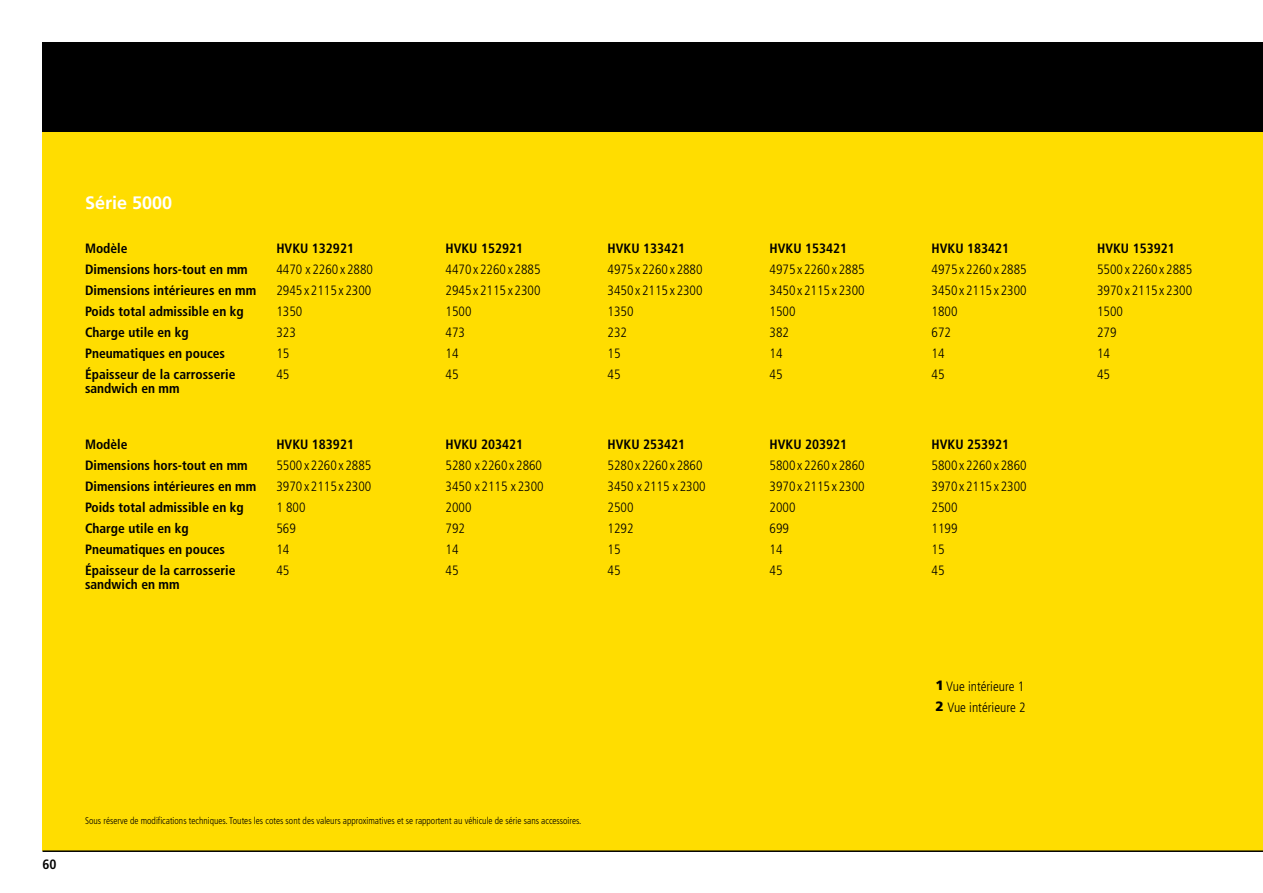
<style>
.page{position:relative;width:1263px;height:893px;background:#fff}
.page>*{position:absolute;margin:0;border:0;box-sizing:border-box;transform-origin:0 0}
.t1{font:700 18px "Frutiger LT";color:#fff}
.t2{font:300 condensed 13.5px/21px "Frutiger LT";color:#000}
.t3{font:700 condensed 13.5px/13.5px "Frutiger LT";color:#000}
.t4{font:300 condensed 9.75px "Frutiger LT";color:#000}
.s1{font-weight:900;font-stretch:normal}
</style>
<div class="page">
<div style="left:43px;top:129px;width:1220px;height:721px;background:#fd0"></div>
<div style="left:43px;top:43px;width:1220px;height:89px;background:#000"></div>
<hr style="left:43px;top:850px;width:1220px;height:2px;background:#000">
<h1 class="t1" style="left:85px;top:192px;width:89px">Série 5000</h1>
<p class="t3" style="left:85px;top:241px;width:44px">Modèle</p>
<p class="t3" style="left:276px;top:241px;width:79px">HVKU 132921</p>
<p class="t3" style="left:446px;top:241px;width:79px">HVKU 152921</p>
<p class="t3" style="left:608px;top:241px;width:79px">HVKU 133421</p>
<p class="t3" style="left:770px;top:241px;width:79px">HVKU 153421</p>
<p class="t3" style="left:932px;top:241px;width:79px">HVKU 183421</p>
<p class="t3" style="left:1097px;top:241px;width:79px">HVKU 153921</p>
<p class="t3" style="left:85px;top:262px;width:164px">Dimensions hors-tout en mm</p>
<p class="t2" style="left:276px;top:259px;width:98px">4470 x 2260 x 2880</p>
<p class="t2" style="left:446px;top:259px;width:97px">4470 x 2260 x 2885</p>
<p class="t2" style="left:608px;top:259px;width:97px">4975 x 2260 x 2880</p>
<p class="t2" style="left:770px;top:259px;width:97px">4975 x 2260 x 2885</p>
<p class="t2" style="left:932px;top:259px;width:97px">4975 x 2260 x 2885</p>
<p class="t2" style="left:1097px;top:259px;width:97px">5500 x 2260 x 2885</p>
<p class="t3" style="left:85px;top:283px;width:173px">Dimensions intérieures en mm</p>
<p class="t2" style="left:276px;top:280px;width:97px">2945 x 2115 x 2300</p>
<p class="t2" style="left:446px;top:280px;width:97px">2945 x 2115 x 2300</p>
<p class="t2" style="left:608px;top:280px;width:97px">3450 x 2115 x 2300</p>
<p class="t2" style="left:770px;top:280px;width:97px">3450 x 2115 x 2300</p>
<p class="t2" style="left:932px;top:280px;width:97px">3450 x 2115 x 2300</p>
<p class="t2" style="left:1097px;top:280px;width:97px">3970 x 2115 x 2300</p>
<p class="t3" style="left:85px;top:304px;width:160px">Poids total admissible en kg</p>
<p class="t2" style="left:276px;top:301px;width:27px">1350</p>
<p class="t2" style="left:446px;top:301px;width:27px">1500</p>
<p class="t2" style="left:608px;top:301px;width:27px">1350</p>
<p class="t2" style="left:770px;top:301px;width:27px">1500</p>
<p class="t2" style="left:932px;top:301px;width:27px">1800</p>
<p class="t2" style="left:1097px;top:301px;width:27px">1500</p>
<p class="t3" style="left:85px;top:325px;width:105px">Charge utile en kg</p>
<p class="t2" style="left:276px;top:322px;width:21px">323</p>
<p class="t2" style="left:446px;top:322px;width:21px">473</p>
<p class="t2" style="left:608px;top:322px;width:21px">232</p>
<p class="t2" style="left:770px;top:322px;width:21px">382</p>
<p class="t2" style="left:932px;top:322px;width:21px">672</p>
<p class="t2" style="left:1097px;top:322px;width:21px">279</p>
<p class="t3" style="left:85px;top:347px;width:142px">Pneumatiques en pouces</p>
<p class="t2" style="left:276px;top:343px;width:14px">15</p>
<p class="t2" style="left:446px;top:343px;width:14px">14</p>
<p class="t2" style="left:608px;top:343px;width:14px">15</p>
<p class="t2" style="left:770px;top:343px;width:14px">14</p>
<p class="t2" style="left:932px;top:343px;width:14px">14</p>
<p class="t2" style="left:1097px;top:343px;width:14px">14</p>
<p class="t3" style="left:85px;top:368px;width:152px">Épaisseur de la carrosserie sandwich en mm</p>
<p class="t2" style="left:276px;top:364px;width:14px">45</p>
<p class="t2" style="left:446px;top:364px;width:14px">45</p>
<p class="t2" style="left:608px;top:364px;width:14px">45</p>
<p class="t2" style="left:770px;top:364px;width:14px">45</p>
<p class="t2" style="left:932px;top:364px;width:14px">45</p>
<p class="t2" style="left:1097px;top:364px;width:14px">45</p>
<p class="t3" style="left:85px;top:438px;width:44px">Modèle</p>
<p class="t3" style="left:276px;top:438px;width:79px">HVKU 183921</p>
<p class="t3" style="left:446px;top:438px;width:79px">HVKU 203421</p>
<p class="t3" style="left:608px;top:438px;width:79px">HVKU 253421</p>
<p class="t3" style="left:770px;top:438px;width:79px">HVKU 203921</p>
<p class="t3" style="left:932px;top:438px;width:79px">HVKU 253921</p>
<p class="t3" style="left:85px;top:459px;width:164px">Dimensions hors-tout en mm</p>
<p class="t2" style="left:276px;top:455px;width:97px">5500 x 2260 x 2885</p>
<p class="t2" style="left:446px;top:455px;width:98px">5280 x 2260 x 2860</p>
<p class="t2" style="left:608px;top:455px;width:97px">5280 x 2260 x 2860</p>
<p class="t2" style="left:770px;top:455px;width:97px">5800 x 2260 x 2860</p>
<p class="t2" style="left:932px;top:455px;width:97px">5800 x 2260 x 2860</p>
<p class="t3" style="left:85px;top:480px;width:173px">Dimensions intérieures en mm</p>
<p class="t2" style="left:276px;top:476px;width:97px">3970 x 2115 x 2300</p>
<p class="t2" style="left:446px;top:476px;width:100px">3450 x 2115 x 2300</p>
<p class="t2" style="left:608px;top:476px;width:100px">3450 x 2115 x 2300</p>
<p class="t2" style="left:770px;top:476px;width:97px">3970 x 2115 x 2300</p>
<p class="t2" style="left:932px;top:476px;width:97px">3970 x 2115 x 2300</p>
<p class="t3" style="left:85px;top:501px;width:160px">Poids total admissible en kg</p>
<p class="t2" style="left:276px;top:497px;width:31px">1 800</p>
<p class="t2" style="left:446px;top:497px;width:27px">2000</p>
<p class="t2" style="left:608px;top:497px;width:27px">2500</p>
<p class="t2" style="left:770px;top:497px;width:27px">2000</p>
<p class="t2" style="left:932px;top:497px;width:27px">2500</p>
<p class="t3" style="left:85px;top:522px;width:105px">Charge utile en kg</p>
<p class="t2" style="left:276px;top:518px;width:21px">569</p>
<p class="t2" style="left:446px;top:518px;width:21px">792</p>
<p class="t2" style="left:608px;top:518px;width:27px">1292</p>
<p class="t2" style="left:770px;top:518px;width:21px">699</p>
<p class="t2" style="left:932px;top:518px;width:27px">1199</p>
<p class="t3" style="left:85px;top:543px;width:142px">Pneumatiques en pouces</p>
<p class="t2" style="left:276px;top:539px;width:14px">14</p>
<p class="t2" style="left:446px;top:539px;width:14px">14</p>
<p class="t2" style="left:608px;top:539px;width:14px">15</p>
<p class="t2" style="left:770px;top:539px;width:14px">14</p>
<p class="t2" style="left:932px;top:539px;width:14px">15</p>
<p class="t3" style="left:85px;top:564px;width:152px">Épaisseur de la carrosserie sandwich en mm</p>
<p class="t2" style="left:276px;top:560px;width:14px">45</p>
<p class="t2" style="left:446px;top:560px;width:14px">45</p>
<p class="t2" style="left:608px;top:560px;width:14px">45</p>
<p class="t2" style="left:770px;top:560px;width:14px">45</p>
<p class="t2" style="left:932px;top:560px;width:14px">45</p>
<p class="t2" style="left:935px;top:676px;width:92px"><span class="s1">1</span> Vue intérieure 1<br><span class="s1">2</span> Vue intérieure 2</p>
<p class="t3" style="left:43px;top:858px;width:16px">60</p>
<p class="t4" style="left:85px;top:815px;width:498px">Sous réserve de modifications techniques. Toutes les cotes sont des valeurs approximatives et se rapportent au véhicule de série sans accessoires.</p>
</div>
